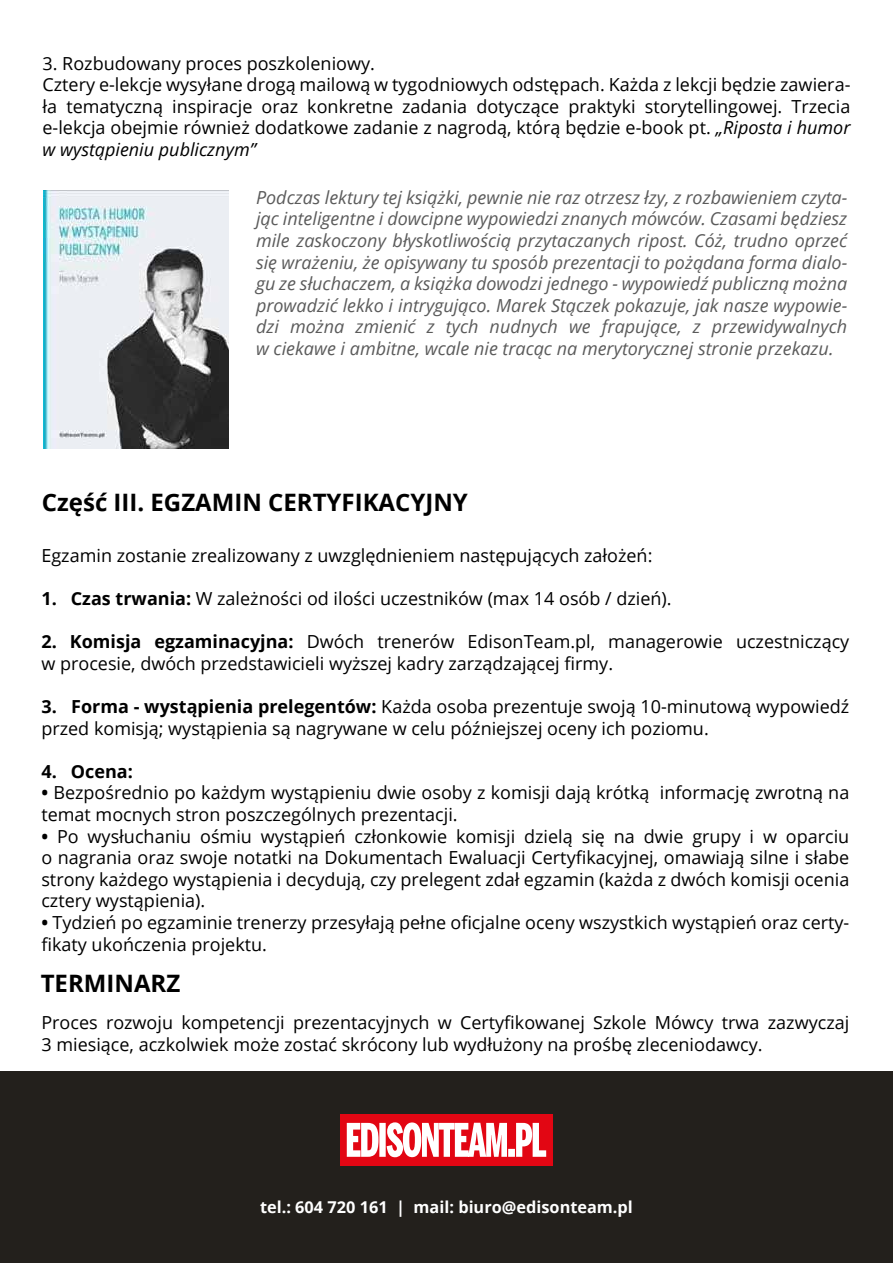
<style>
.page{position:relative;width:893px;height:1263px;background:#fff}
.page>*{position:absolute;margin:0;border:0;box-sizing:border-box;transform-origin:0 0}
.t1{font:700 24px "Open Sans";color:#000}
.t2{font:18px/21.6px "Open Sans";color:#000}
.t3{font:italic 18px/21.6px "Open Sans";color:#5b5b5b;text-align:justify}
.t4{font:700 18px "Open Sans";color:#000}
.t5{font:700 16.35px "Open Sans";color:#fff}
.s1{font-style:italic}
.s2{font-weight:700}
</style>
<div class="page">
<img style="left:43px;top:190px;width:186px;height:258px">
<div style="left:0;top:1072px;width:893px;height:191px;background:#23201c"></div>
<div style="left:340px;top:1114px;width:213px;height:51px;background:#e20613"></div>
<svg style="left:347px;top:1122px;width:199px;height:35px"></svg>
<p class="t2" style="left:43px;top:52px;width:809px">3. Rozbudowany proces poszkoleniowy.<br>Cztery e-lekcje wysyłane drogą mailową w tygodniowych odstępach. Każda z lekcji będzie zawiera&shy;ła tematyczną inspiracje oraz konkretne zadania dotyczące praktyki storytellingowej. Trzecia e-lekcja obejmie również dodatkowe zadanie z nagrodą, którą będzie e-book pt. <span class="s1">„Riposta i humor w wystąpieniu publicznym”</span></p>
<p class="t3" style="left:256px;top:186px;width:593px">Podczas lektury tej książki, pewnie nie raz otrzesz łzy, z rozbawieniem czyta&shy;jąc inteligentne i dowcipne wypowiedzi znanych mówców. Czasami będziesz mile zaskoczony błyskotliwością przytaczanych ripost. Cóż, trudno oprzeć się wrażeniu, że opisywany tu sposób prezentacji to pożądana forma dialo&shy;gu ze słuchaczem, a książka dowodzi jednego - wypowiedź publiczną można prowadzić lekko i intrygująco. Marek Stączek pokazuje, jak nasze wypowie&shy;dzi można zmienić z tych nudnych we frapujące, z przewidywalnych w ciekawe i ambitne, wcale nie tracąc na merytorycznej stronie przekazu.</p>
<h1 class="t1" style="left:42px;top:485px;width:427px">Część III. EGZAMIN CERTYFIKACYJNY</h1>
<p class="t2" style="left:41px;top:544px;width:612px">Egzamin zostanie zrealizowany z uwzględnieniem następujących założeń:</p>
<p class="t2" style="left:41px;top:587px;width:632px"><span class="s2">1. Czas trwania:</span> W zależności od ilości uczestników (max 14 osób / dzień).</p>
<p class="t2" style="left:41px;top:630px;width:809px"><span class="s2">2. Komisja egzaminacyjna:</span> Dwóch trenerów EdisonTeam.pl, managerowie uczestniczący w procesie, dwóch przedstawicieli wyższej kadry zarządzającej firmy.</p>
<p class="t2" style="left:41px;top:695px;width:809px"><span class="s2">3. Forma - wystąpienia prelegentów:</span> Każda osoba prezentuje swoją 10-minutową wypowiedź przed komisją; wystąpienia są nagrywane w celu późniejszej oceny ich poziomu.</p>
<p class="t4" style="left:41px;top:758px;width:93px">4. Ocena:</p>
<p class="t2" style="left:41px;top:781px;width:809px"><span class="s2">•</span> Bezpośrednio po każdym wystąpieniu dwie osoby z komisji dają krótką informację zwrotną na temat mocnych stron poszczególnych prezentacji.</p>
<p class="t2" style="left:41px;top:825px;width:809px;text-align:justify"><span class="s2">•</span> Po wysłuchaniu ośmiu wystąpień członkowie komisji dzielą się na dwie grupy i w oparciu o nagrania oraz swoje notatki na Dokumentach Ewaluacji Certyfikacyjnej, omawiają silne i słabe strony każdego wystąpienia i decydują, czy prelegent zdał egzamin (każda z dwóch komisji ocenia cztery wystąpienia).</p>
<p class="t2" style="left:41px;top:911px;width:809px"><span class="s2">•</span> Tydzień po egzaminie trenerzy przesyłają pełne oficjalne oceny wszystkich wystąpień oraz certy&shy;fikaty ukończenia projektu.</p>
<h1 class="t1" style="left:41px;top:966px;width:141px">TERMINARZ</h1>
<p class="t2" style="left:41px;top:1011px;width:809px">Proces rozwoju kompetencji prezentacyjnych w Certyfikowanej Szkole Mówcy trwa zazwyczaj<br>3 miesiące, aczkolwiek może zostać skrócony lub wydłużony na prośbę zleceniodawcy.</p>
<p class="t5" style="left:260px;top:1196px;width:374px">tel.: 604 720 161 | mail: biuro@edisonteam.pl</p>
</div>
